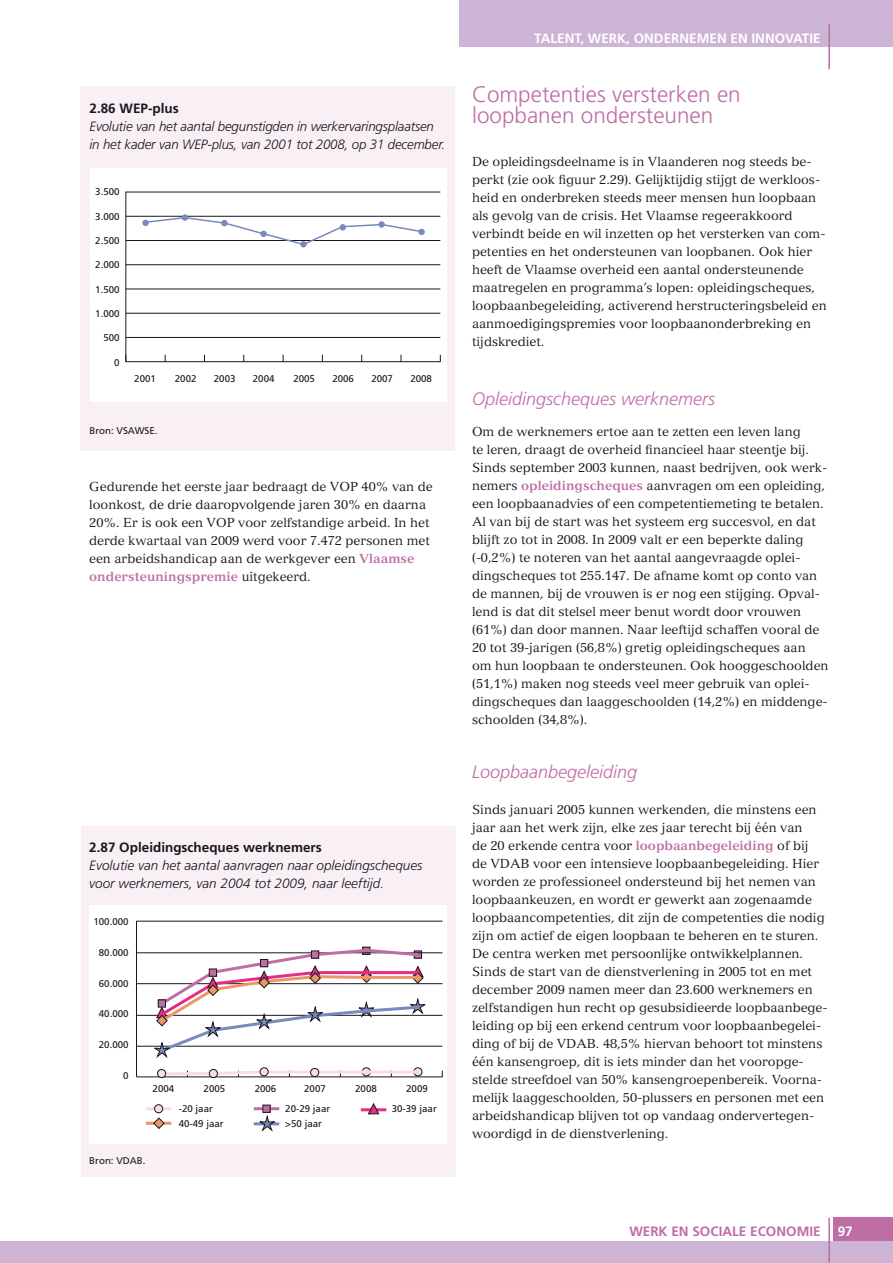
<style>
.page{position:relative;width:893px;height:1263px;background:#fff}
.page>*{position:absolute;margin:0;border:0;box-sizing:border-box;transform-origin:0 0}
.t1{font:300 22.5px/21px "Frutiger LT Std";color:#be6da5}
.t2{font:italic 300 18px "Frutiger LT Std";color:#be6da5}
.t3{font:italic 300 13.5px/18px "Frutiger LT Std";letter-spacing:-.01em;color:#1a171c}
.t4{font:700 13.5px "Frutiger LT Std";color:#fff}
.t5{font:700 13.5px "Frutiger LT Std";color:#be6da5}
.t6{font:12.75px/18px "Versailles LT Std";color:#1a171c}
.t7{font:9.75px "Frutiger LT Std";color:#1a171c}
.s1{font-weight:700;font-style:normal}
.s2{font-weight:700;color:#be6da5}
</style>
<div class="page">
<div style="left:81px;top:87px;width:374px;height:364px;background:#f9f0f6"></div>
<div style="left:90px;top:169px;width:356px;height:233px;background:#fff"></div>
<svg style="left:125px;top:192px;width:316px;height:170px"></svg>
<hr style="left:126px;top:216px;width:314px;height:1px;background:#1a171c">
<hr style="left:126px;top:240px;width:314px;height:1px;background:#1a171c">
<hr style="left:126px;top:264px;width:314px;height:1px;background:#1a171c">
<hr style="left:126px;top:289px;width:314px;height:1px;background:#1a171c">
<hr style="left:126px;top:313px;width:314px;height:1px;background:#1a171c">
<hr style="left:126px;top:337px;width:314px;height:1px;background:#1a171c">
<hr style="left:126px;top:361px;width:314px;height:1px;background:#1a171c">
<svg style="left:144px;top:216px;width:279px;height:30px"></svg>
<div style="left:340px;top:224px;width:6px;height:7px;background:#7988be;border-radius:50%"></div>
<div style="left:300px;top:241px;width:7px;height:6px;background:#7988be;border-radius:50%"></div>
<div style="left:260px;top:231px;width:7px;height:6px;background:#7988be;border-radius:50%"></div>
<div style="left:221px;top:220px;width:7px;height:6px;background:#7988be;border-radius:50%"></div>
<div style="left:142px;top:220px;width:7px;height:6px;background:#7988be;border-radius:50%"></div>
<div style="left:182px;top:214px;width:6px;height:7px;background:#7988be;border-radius:50%"></div>
<div style="left:378px;top:221px;width:7px;height:7px;background:#7988be;border-radius:50%"></div>
<div style="left:418px;top:229px;width:7px;height:6px;background:#7988be;border-radius:50%"></div>
<div style="left:81px;top:827px;width:374px;height:350px;background:#f9f0f6"></div>
<div style="left:89px;top:905px;width:358px;height:239px;background:#fff"></div>
<div style="left:362px;top:1068px;width:9px;height:8px;border:1px solid #1a171c;border-radius:50%"></div>
<div style="left:414px;top:1068px;width:8px;height:8px;border:1px solid #1a171c;border-radius:50%"></div>
<hr style="left:361px;top:1108px;width:25px;height:3px;background:#e52d87">
<svg style="left:368px;top:1103px;width:11px;height:11px"></svg>
<hr style="left:146px;top:1107px;width:25px;height:3px;background:#fadce9">
<hr style="left:254px;top:1107px;width:25px;height:3px;background:#be6da5">
<div style="left:155px;top:1105px;width:8px;height:8px;background:#fadce9;border-radius:50%"></div>
<div style="left:154px;top:1104px;width:9px;height:9px;border:1px solid #1a171c;border-radius:50%"></div>
<hr style="left:136px;top:921px;width:306px;height:1px;background:#1a171c">
<hr style="left:136px;top:952px;width:306px;height:1px;background:#1a171c">
<hr style="left:136px;top:983px;width:306px;height:1px;background:#1a171c">
<hr style="left:136px;top:1015px;width:306px;height:1px;background:#1a171c">
<hr style="left:136px;top:1046px;width:306px;height:1px;background:#1a171c">
<hr style="left:136px;top:1076px;width:306px;height:1px;background:#1a171c">
<hr style="left:136px;top:921px;width:1px;height:156px;background:#1a171c">
<svg style="left:164px;top:1069px;width:257px;height:8px"></svg>
<div style="left:158px;top:1069px;width:8px;height:8px;background:#fadce9;border-radius:50%"></div>
<div style="left:157px;top:1069px;width:9px;height:9px;border:1px solid #1a171c;border-radius:50%"></div>
<div style="left:209px;top:1069px;width:8px;height:8px;background:#fadce9;border-radius:50%"></div>
<div style="left:209px;top:1069px;width:9px;height:9px;border:1px solid #1a171c;border-radius:50%"></div>
<div style="left:260px;top:1068px;width:8px;height:8px;background:#fadce9;border-radius:50%"></div>
<div style="left:260px;top:1068px;width:8px;height:8px;border:1px solid #1a171c;border-radius:50%"></div>
<div style="left:311px;top:1068px;width:8px;height:8px;background:#fadce9;border-radius:50%"></div>
<div style="left:310px;top:1068px;width:9px;height:9px;border:1px solid #1a171c;border-radius:50%"></div>
<hr style="left:254px;top:1122px;width:25px;height:3px;background:#7988be">
<svg style="left:259px;top:1116px;width:17px;height:15px"></svg>
<hr style="left:146px;top:1122px;width:25px;height:3px;background:#eb9669">
<svg style="left:153px;top:1118px;width:11px;height:11px"></svg>
<svg style="left:154px;top:947px;width:272px;height:110px"></svg>
<div style="left:459px;top:0;width:434px;height:47px;background:#cdb4d4"></div>
<div style="left:833px;top:1218px;width:60px;height:24px;background:#be6da5"></div>
<div style="left:0;top:1242px;width:893px;height:21px;background:#cdb4d4"></div>
<hr style="left:828px;top:24px;width:2px;height:45px;background:#be6da5">
<hr style="left:828px;top:1218px;width:2px;height:45px;background:#be6da5">
<p class="t3" style="left:90px;top:99px;width:357px"><span class="s1">2.86 WEP-PLUS<br></span>Evolutie van het aantal begunstigden in werkervaringsplaatsen in het kader van WEP-plus, van 2001 tot 2008, op 31 december.</p>
<p class="t7" style="left:95px;top:186px;width:26px">3.500</p>
<p class="t7" style="left:95px;top:210px;width:26px">3.000</p>
<p class="t7" style="left:95px;top:235px;width:26px">2.500</p>
<p class="t7" style="left:95px;top:259px;width:26px">2.000</p>
<p class="t7" style="left:95px;top:283px;width:26px">1.500</p>
<p class="t7" style="left:95px;top:308px;width:26px">1.000</p>
<p class="t7" style="left:103px;top:332px;width:18px">500</p>
<p class="t7" style="left:114px;top:357px;width:7px">0</p>
<p class="t7" style="left:134px;top:373px;width:23px">2001</p>
<p class="t7" style="left:175px;top:373px;width:23px">2002</p>
<p class="t7" style="left:214px;top:373px;width:23px">2003</p>
<p class="t7" style="left:253px;top:373px;width:23px">2004</p>
<p class="t7" style="left:293px;top:373px;width:23px">2005</p>
<p class="t7" style="left:332px;top:373px;width:23px">2006</p>
<p class="t7" style="left:371px;top:373px;width:23px">2007</p>
<p class="t7" style="left:410px;top:373px;width:23px">2008</p>
<p class="t7" style="left:90px;top:425px;width:70px">Bron: VSAWSE.</p>
<p class="t6" style="left:89px;top:477px;width:345px">Gedurende het eerste jaar bedraagt de VOP 40% van de loonkost, de drie daaropvolgende jaren 30% en daarna 20%. Er is ook een VOP voor zelfstandige arbeid. In het derde kwartaal van 2009 werd voor 7.472 personen met een arbeidshandicap aan de werkgever een <span class="s2">Vlaamse ondersteuningspremie</span> uitgekeerd.</p>
<p class="t3" style="left:89px;top:839px;width:335px"><span class="s1">2.87 OPLEIDINGSCHEQUES WERKNEMERS<br></span>Evolutie van het aantal aanvragen naar opleidingscheques voor werknemers, van 2004 tot 2009, naar leeftijd.</p>
<p class="t7" style="left:93px;top:916px;width:37px">100.000</p>
<p class="t7" style="left:99px;top:947px;width:31px">80.000</p>
<p class="t7" style="left:99px;top:977px;width:31px">60.000</p>
<p class="t7" style="left:99px;top:1008px;width:31px">40.000</p>
<p class="t7" style="left:99px;top:1039px;width:31px">20.000</p>
<p class="t7" style="left:123px;top:1070px;width:7px">0</p>
<p class="t7" style="left:153px;top:1083px;width:23px">2004</p>
<p class="t7" style="left:204px;top:1083px;width:23px">2005</p>
<p class="t7" style="left:255px;top:1083px;width:23px">2006</p>
<p class="t7" style="left:304px;top:1083px;width:23px">2007</p>
<p class="t7" style="left:355px;top:1083px;width:23px">2008</p>
<p class="t7" style="left:406px;top:1083px;width:23px">2009</p>
<p class="t7" style="left:179px;top:1103px;width:36px">-20 jaar</p>
<p class="t7" style="left:285px;top:1103px;width:46px">20-29 jaar</p>
<p class="t7" style="left:392px;top:1103px;width:46px">30-39 jaar</p>
<p class="t7" style="left:179px;top:1118px;width:46px">40-49 jaar</p>
<p class="t7" style="left:285px;top:1118px;width:38px">&gt;50 jaar</p>
<p class="t7" style="left:89px;top:1155px;width:58px">Bron: VDAB.</p>
<p class="t4" style="left:534px;top:30px;width:288px">TALENT, WERK, ONDERNEMEN EN INNOVATIE</p>
<p class="t1" style="left:472px;top:84px;width:270px">Competenties versterken en loopbanen ondersteunen</p>
<p class="t6" style="left:472px;top:153px;width:356px">De opleidingsdeelname is in Vlaanderen nog steeds be&shy;perkt (zie ook figuur 2.29). Gelijktijdig stijgt de werkloos&shy;heid en onderbreken steeds meer mensen hun loopbaan als gevolg van de crisis. Het Vlaamse regeerakkoord verbindt beide en wil inzetten op het versterken van com&shy;petenties en het ondersteunen van loopbanen. Ook hier heeft de Vlaamse overheid een aantal ondersteunende maatregelen en programma’s lopen: opleidingscheques, loopbaanbegeleiding, activerend herstructeringsbeleid en aanmoedigingspremies voor loopbaanonderbreking en tijdskrediet.</p>
<p class="t2" style="left:472px;top:388px;width:245px">Opleidingscheques werknemers</p>
<p class="t6" style="left:472px;top:423px;width:358px">Om de werknemers ertoe aan te zetten een leven lang<br>te leren, draagt de overheid financieel haar steentje bij.<br>Sinds september 2003 kunnen, naast bedrijven, ook werk&shy;nemers <span class="s2">opleidingscheques</span> aanvragen om een opleiding, een loopbaanadvies of een competentiemeting te betalen.<br>Al van bij de start was het systeem erg succesvol, en dat blijft zo tot in 2008. In 2009 valt er een beperkte daling (-0,2%) te noteren van het aantal aangevraagde oplei&shy;dingscheques tot 255.147. De afname komt op conto van de mannen, bij de vrouwen is er nog een stijging. Opval&shy;lend is dat dit stelsel meer benut wordt door vrouwen (61%) dan door mannen. Naar leeftijd schaffen vooral de 20 tot 39-jarigen (56,8%) gretig opleidingscheques aan<br>om hun loopbaan te ondersteunen. Ook hooggeschoolden (51,1%) maken nog steeds veel meer gebruik van oplei&shy;dingscheques dan laaggeschoolden (14,2%) en middenge&shy;schoolden (34,8%).</p>
<p class="t2" style="left:472px;top:762px;width:167px">Loopbaanbegeleiding</p>
<p class="t6" style="left:472px;top:801px;width:357px">Sinds januari 2005 kunnen werkenden, die minstens een jaar aan het werk zijn, elke zes jaar terecht bij één van<br>de 20 erkende centra voor <span class="s2">loopbaanbegeleiding</span> of bij<br>de VDAB voor een intensieve loopbaanbegeleiding. Hier worden ze professioneel ondersteund bij het nemen van loopbaankeuzen, en wordt er gewerkt aan zogenaamde loopbaancompetenties, dit zijn de competenties die nodig zijn om actief de eigen loopbaan te beheren en te sturen.<br>De centra werken met persoonlijke ontwikkelplannen.<br>Sinds de start van de dienstverlening in 2005 tot en met december 2009 namen meer dan 23.600 werknemers en zelfstandigen hun recht op gesubsidieerde loopbaanbege&shy;leiding op bij een erkend centrum voor loopbaanbegelei&shy;ding of bij de VDAB. 48,5% hiervan behoort tot minstens één kansengroep, dit is iets minder dan het vooropge&shy;stelde streefdoel van 50% kansengroepenbereik. Voorna&shy;melijk laaggeschoolden, 50-plussers en personen met een arbeidshandicap blijven tot op vandaag ondervertegen&shy;woordigd in de dienstverlening.</p>
<p class="t5" style="left:629px;top:1223px;width:193px">WERK EN SOCIALE ECONOMIE</p>
<p class="t4" style="left:838px;top:1223px;width:17px">97</p>
</div>
